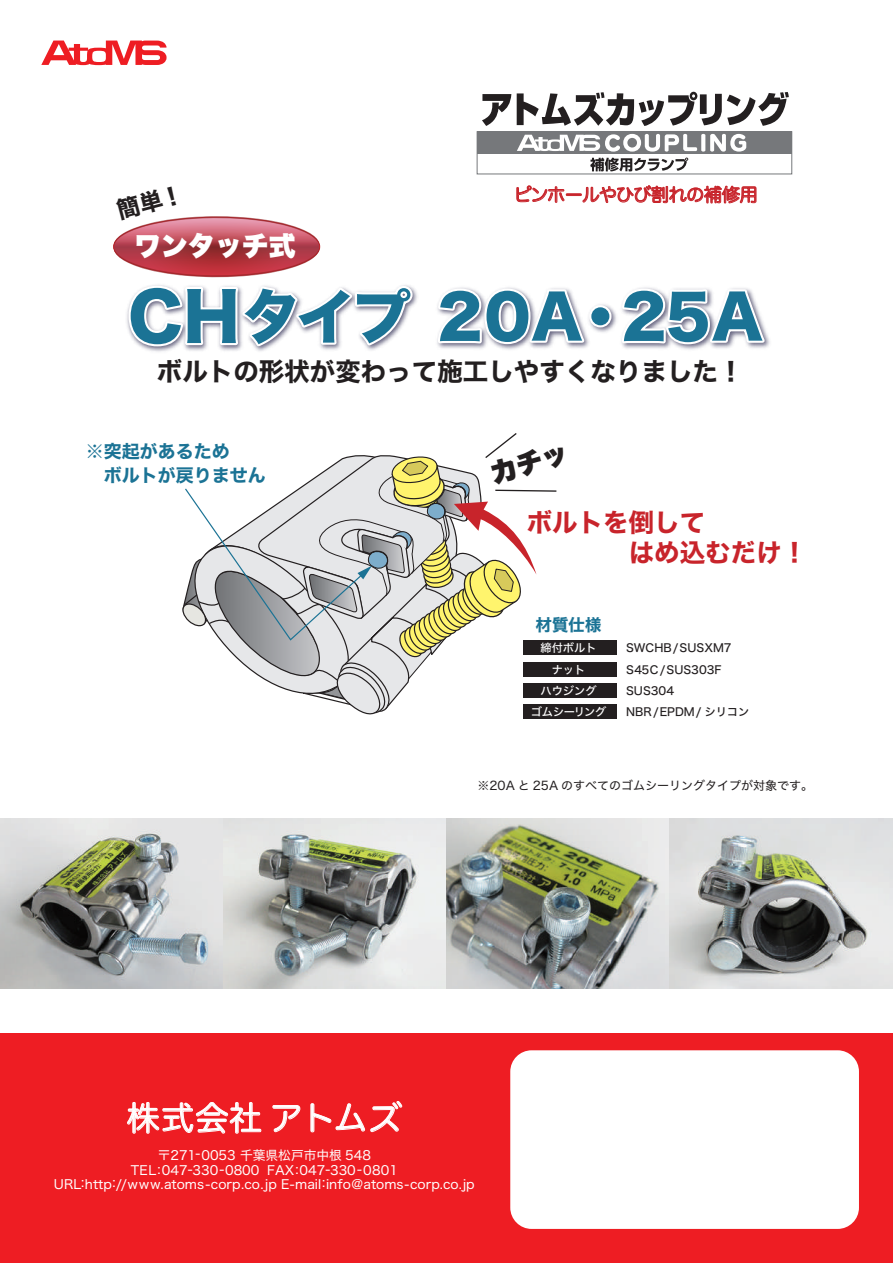
<style>
.page{position:relative;width:893px;height:1263px;background:#fff}
.page>*{position:absolute;margin:0;border:0;box-sizing:border-box;transform-origin:0 0}
.t1{font:59.1px "Hiragino Sans W8";letter-spacing:-.1em;color:#1b7395}
.t2{font:33px "Hira Maru Pro W4";letter-spacing:.04em;color:#fff}
.t3{font:26.85px "Hiragino Sans W9";color:#fff}
.t4{font:25.5px "Hiragino Sans W7";color:#231f20}
.t5{font:25.5px/29.7px "Hiragino Sans W7";color:#c8242b}
.t6{font:18px/24px "Hiragino Sans W7";color:#1b7395}
.t7{font:18px "Hira Maru Pro W4";letter-spacing:-.03em;color:#c8242b}
.t8{font:16.5px "Hiragino Sans W7";color:#1b7395}
.t9{font:12.75px/15.8px "Hiragino Sans W4";color:#fff;text-align:center}
.t10{font:12px "Hiragino Sans W4";color:#231f20}
.t11{font:11.25px/21.3px "Hiragino Sans W5";color:#231f20}
.t12{font:11.25px/21.3px "Hiragino Sans W5";color:#fff;text-align:center}
.s1{font-size:64.95px}
</style>
<div class="page">
<img style="left:148px;top:290px;width:622px;height:62px">
<svg style="left:435px;top:287px;width:153px;height:59px"></svg>
<div style="left:589px;top:305px;width:22px;height:22px;border:4px solid #fff;border-radius:50%"></div>
<svg style="left:619px;top:287px;width:149px;height:59px"></svg>
<div style="left:0;top:1033px;width:893px;height:230px;background:#ee1d23"></div>
<div style="left:510px;top:1050px;width:349px;height:179px;background:#fff;border-radius:21px"></div>
<svg style="left:127px;top:1102px;width:134px;height:32px"></svg>
<svg style="left:272px;top:1105px;width:28px;height:27px"></svg>
<svg style="left:311px;top:1101px;width:91px;height:31px"></svg>
<svg style="left:41px;top:41px;width:126px;height:24px"></svg>
<svg style="left:482px;top:94px;width:29px;height:32px"></svg>
<svg style="left:517px;top:92px;width:272px;height:34px"></svg>
<div style="left:477px;top:132px;width:315px;height:22px;background:#76787b"></div>
<div style="left:477px;top:131px;width:315px;height:43px;border:1px solid #76787b"></div>
<svg style="left:517px;top:134px;width:229px;height:18px"></svg>
<svg style="left:516px;top:158px;width:240px;height:45px"></svg>
<img style="left:0;top:819px;width:893px;height:170px">
<div style="left:523px;top:704px;width:94px;height:15px;background:#231f20"></div>
<div style="left:523px;top:683px;width:94px;height:15px;background:#231f20"></div>
<div style="left:523px;top:662px;width:94px;height:14px;background:#231f20"></div>
<div style="left:523px;top:641px;width:94px;height:14px;background:#231f20"></div>
<svg style="left:182px;top:433px;width:386px;height:282px"></svg>
<svg style="left:114px;top:216px;width:301px;height:134px"></svg>
<h3 class="t3" style="left:134px;top:231px;width:163px">ワンタッチ式</h3>
<h3 class="t7" style="left:514px;top:179px;width:246px">ピンホールやひび割れの補修用</h3>
<h1 class="t1" style="left:128px;top:284px;width:636px"><span class="s1">CH</span>タイプ ２０A・２５A</h1>
<h3 class="t4" style="left:157px;top:351px;width:588px">ボルトの形状が変わって施工しやすくなりました！</h3>
<h3 class="t6" style="left:86px;top:440px;width:181px">※突起があるため<br>　ボルトが戻りません</h3>
<h3 class="t5" style="left:527px;top:508px;width:282px">ボルトを倒して<br>　　　　はめ込むだけ！</h3>
<p class="t8" style="left:536px;top:612px;width:67px">材質仕様</p>
<p class="t12" style="left:531px;top:637px;width:77px">締付ボルト<br>ナット<br>ハウジング<br>ゴムシーリング</p>
<p class="t11" style="left:626px;top:637px;width:125px">SWCHB/SUSXM7<br>S４５C/SUS303F<br>SUS304<br>NBR/EPDM/ シリコン</p>
<p class="t10" style="left:477px;top:775px;width:337px">※20A と 25A のすべてのゴムシーリングタイプが対象です。</p>
<h2 class="t2" style="left:127px;top:1089px;width:276px">株式会社アトムズ</h2>
<p class="t9" style="left:131px;top:1146px;width:269px">〒271-0053 千葉県松戸市中根 548<br>TEL:047-330-0800 FAX:047-330-0801</p>
<p class="t9" style="left:54px;top:1175px;width:422px">URL:http://www.atoms-corp.co.jp E-mail:info@atoms-corp.co.jp</p>
</div>
